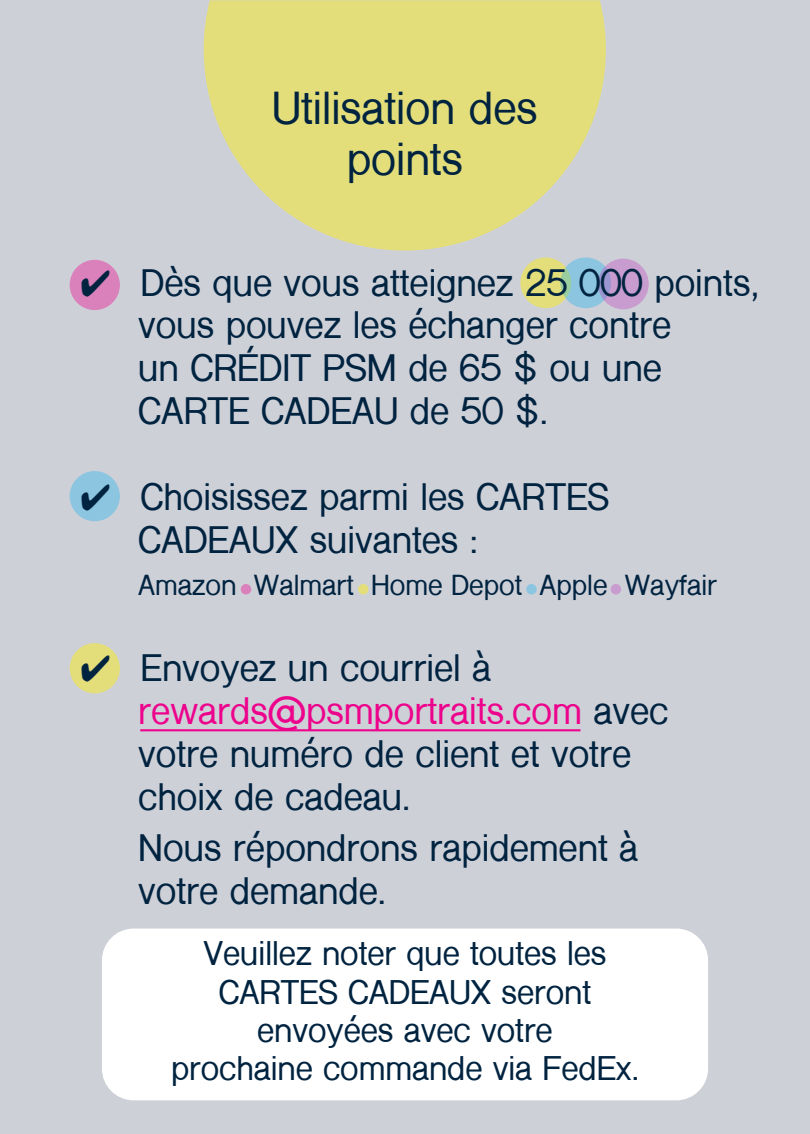
<style>
.page{position:relative;width:810px;height:1134px;background:#ced0d8}
.page>*{position:absolute;margin:0;border:0;box-sizing:border-box;transform-origin:0 0}
.t1{font:700 43.2px/51.6px "Shree Dev 0714";color:#002340;text-align:center}
.t2{font:700 35.7px/42.9px "Shree Dev 0714";color:#002340}
.t3{font:700 31.8px/38.4px "Shree Dev 0714";color:#002340;text-align:center}
.t4{font:700 27px "Shree Dev 0714";color:#002340}
.s1{color:#ed028c}
</style>
<div class="page">
<div style="left:70px;top:643px;width:50px;height:50px;background:#e3de79;border-radius:50%"></div>
<div style="left:70px;top:471px;width:50px;height:50px;background:#8cc5df;border-radius:50%"></div>
<div style="left:70px;top:260px;width:50px;height:50px;background:#da80ba;border-radius:50%"></div>
<svg style="left:204px;top:0;width:402px;height:251px;fill:#e3de79"></svg>
<div style="left:520px;top:257px;width:51px;height:51px;background:#e3de79;border-radius:50%"></div>
<svg style="left:560px;top:257px;width:51px;height:51px;fill:#8cc5df"></svg>
<svg style="left:598px;top:259px;width:51px;height:50px;fill:#c89cce"></svg>
<div style="left:241px;top:584px;width:10px;height:10px;background:#da80ba;border-radius:50%"></div>
<div style="left:358px;top:584px;width:10px;height:10px;background:#e3de79;border-radius:50%"></div>
<div style="left:526px;top:584px;width:11px;height:10px;background:#8cc5df;border-radius:50%"></div>
<div style="left:611px;top:584px;width:10px;height:10px;background:#c89cce;border-radius:50%"></div>
<div style="left:102px;top:929px;width:606px;height:171px;background:#fff;border-radius:32px"></div>
<hr style="left:140px;top:729px;width:440px;height:2px;background:#ed028c">
<p class="t1" style="left:272px;top:83px;width:267px">Utilisation des points</p>
<p class="t2" style="left:138px;top:262px;width:622px;text-indent:-58px">✔ Dès que vous atteignez 25 000 points, vous pouvez les échanger contre<br>un CRÉDIT PSM de 65 $ ou une<br>CARTE CADEAU de 50 $.</p>
<p class="t2" style="left:138px;top:476px;width:473px;text-indent:-58px">✔ Choisissez parmi les CARTES<br>CADEAUX suivantes :</p>
<p class="t4" style="left:138px;top:570px;width:580px">Amazon Walmart Home Depot Apple Wayfair</p>
<p class="t2" style="left:138px;top:647px;width:532px;text-indent:-58px">✔ Envoyez un courriel à <span class="s1">rewards@psmportraits.com</span> avec votre numéro de client et votre choix de cadeau.</p>
<p class="t2" style="left:138px;top:828px;width:502px">Nous répondrons rapidement à votre demande.</p>
<p class="t3" style="left:171px;top:935px;width:470px">Veuillez noter que toutes les<br>CARTES CADEAUX seront envoyées avec votre<br>prochaine commande via FedEx.</p>
</div>
